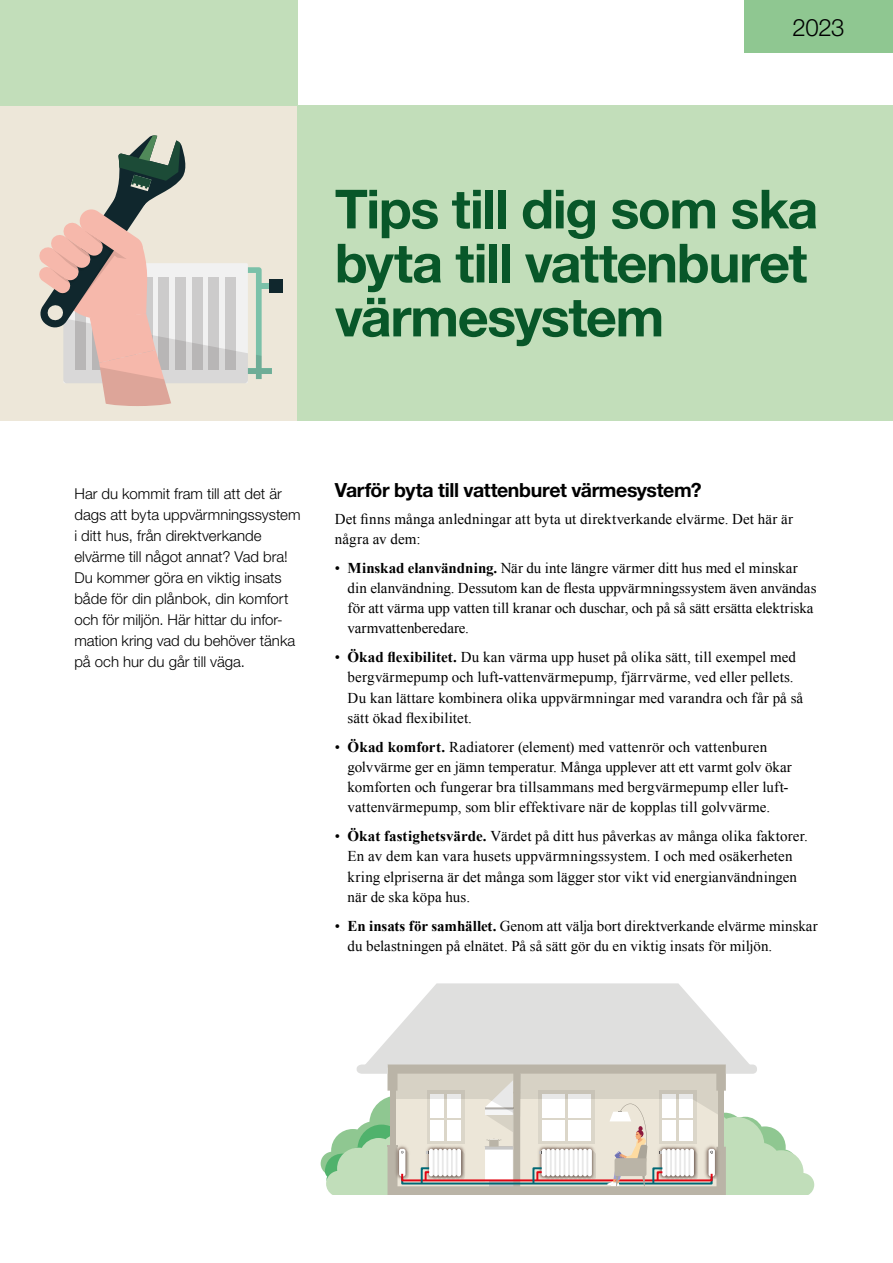
<style>
.page{position:relative;width:893px;height:1263px;background:#fff}
.page>*{position:absolute;margin:0;border:0;box-sizing:border-box;transform-origin:0 0}
.OMSLAG_-_H1{font:700 54px/54px "Csygkd Helvetica Neue LT Std";letter-spacing:-.025em;color:#085729}
.OMSLAG_-_Produktions{font:300 24px "Cfmyvt Helvetica Neue LT Std";color:#000}
.t1{font:700 19.5px "Csygkd Helvetica Neue LT Std";letter-spacing:-.02em;color:#000}
.P___radbryt{font:15px/20.2px "Ltbsyk Times New Roman";letter-spacing:.005em;color:#000}
.Omslag_Ingress{font:300 15px/21px "Cfmyvt Helvetica Neue LT Std";color:#000}
.s1{font-family:"Yhcdtn Times New Roman"}
.s2{font-family:"Jhttjd Times New Roman";font-weight:700}
.s3{font-family:"Crgtfp Times New Roman";font-weight:700}
</style>
<div class="page">
<div style="left:0;top:105px;width:298px;height:316px;background:#ede7d9"></div>
<div style="left:0;top:0;width:298px;height:105px;background:#c2deba"></div>
<div style="left:298px;top:105px;width:595px;height:316px;background:#c2deba"></div>
<div style="left:744px;top:0;width:149px;height:53px;background:#8fc791"></div>
<svg style="left:757px;top:1121px;width:57px;height:74px;fill:#c1deba"></svg>
<svg style="left:325px;top:984px;width:432px;height:211px"></svg>
<div style="left:269px;top:279px;width:13px;height:13px;background:#10272d"></div>
<svg style="left:39px;top:135px;width:233px;height:271px"></svg>
<p class="OMSLAG_-_Produktions" style="left:792px;top:13px;width:54px">2023</p>
<h1 class="OMSLAG_-_H1" style="left:335px;top:181px;width:485px">Tips till dig som ska byta till vattenburet värmesystem</h1>
<p class="Omslag_Ingress" style="left:74px;top:482px;width:228px">Har du kommit fram till att det är dags att byta uppvärmningssystem i ditt hus, från direktverkande elvärme till något annat? Vad bra!<br>Du kommer göra en viktig insats både för din plånbok, din komfort och för miljön. Här hittar du infor&shy;mation kring vad du behöver tänka på och hur du går till väga.</p>
<h2 class="t1" style="left:335px;top:478px;width:368px">Varför byta till vattenburet värmesystem?</h2>
<p class="P___radbryt" style="left:335px;top:508px;width:460px">Det finns många anledningar att byta ut direktverkande elvärme. Det här är några av dem:</p>
<p class="P___radbryt" style="left:348px;top:557px;width:470px;text-indent:-13px"><span class="s1">•</span> <span class="s2">Minskad elanvändning.</span> När du inte längre värmer ditt hus med el minskar din elanvändning. Dessutom kan de flesta uppvärmningssystem även användas för att värma upp vatten till kranar och duschar, och på så sätt ersätta elektriska varmvattenberedare.</p>
<p class="P___radbryt" style="left:348px;top:647px;width:457px;text-indent:-13px"><span class="s1">•</span> <span class="s3">Ökad flexibilitet.</span> Du kan värma upp huset på olika sätt, till exempel med bergvärmepump och luft-vattenvärmepump, fjärrvärme, ved eller pellets.<br>Du kan lättare kombinera olika uppvärmningar med varandra och får på så sätt ökad flexibilitet.</p>
<p class="P___radbryt" style="left:348px;top:736px;width:446px;text-indent:-13px"><span class="s1">•</span> <span class="s3">Ökad komfort.</span> Radiatorer (element) med vattenrör och vattenburen golvvärme ger en jämn temperatur. Många upplever att ett varmt golv ökar komforten och fungerar bra tillsammans med bergvärmepump eller luft&shy;vattenvärmepump, som blir effektivare när de kopplas till golvvärme.</p>
<p class="P___radbryt" style="left:348px;top:826px;width:462px;text-indent:-13px"><span class="s1">•</span> <span class="s3">Ökat fastighetsvärde.</span> Värdet på ditt hus påverkas av många olika faktorer.<br>En av dem kan vara husets uppvärmningssystem. I och med osäkerheten kring elpriserna är det många som lägger stor vikt vid energianvändningen när de ska köpa hus.</p>
<p class="P___radbryt" style="left:348px;top:915px;width:471px;text-indent:-13px"><span class="s1">•</span> <span class="s3">En insats för samhället.</span> Genom att välja bort direktverkande elvärme minskar du belastningen på elnätet. På så sätt gör du en viktig insats för miljön.</p>
</div>
